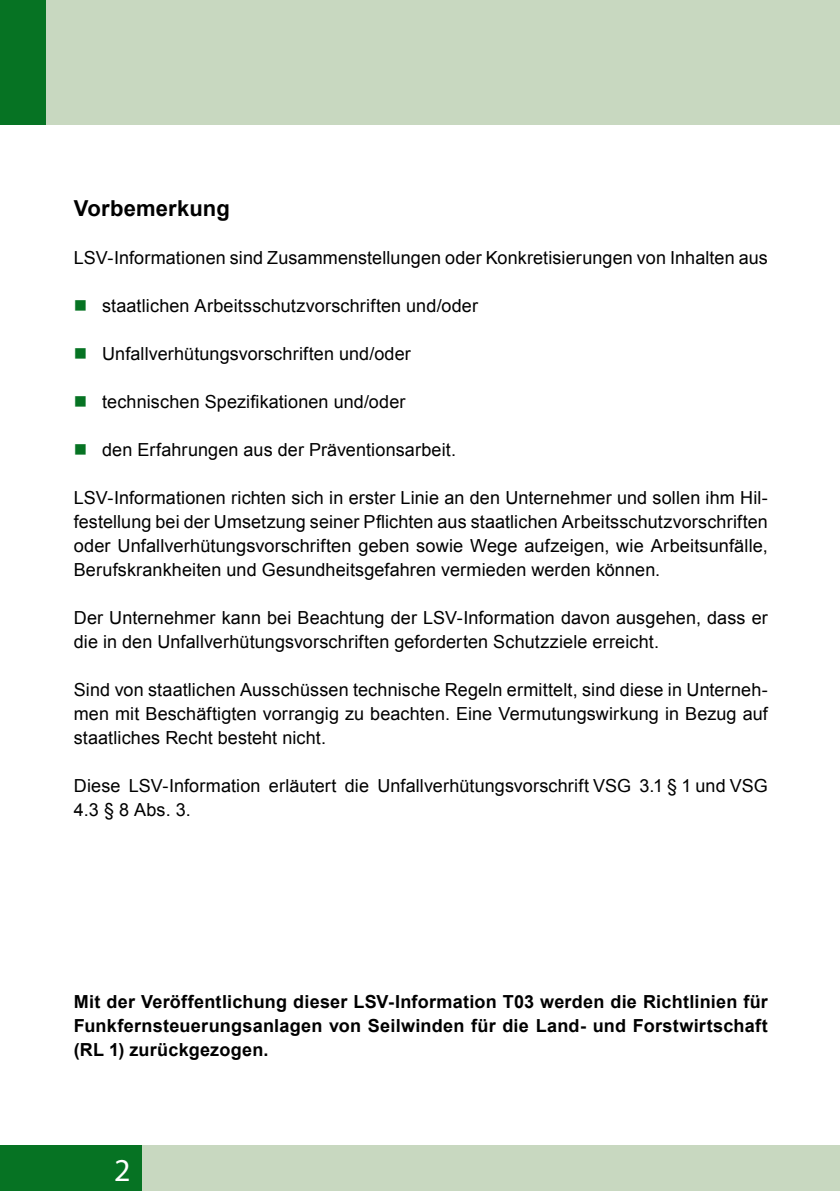
<style>
.page{position:relative;width:840px;height:1191px;background:#fff}
.page>*{position:absolute;margin:0;border:0;box-sizing:border-box;transform-origin:0 0}
.t1{font:32px "Myriad Pro";color:#fff}
.t2{font:700 22px "Arial";letter-spacing:.005em;color:#000}
.t3{font:18px/24px "Arial";letter-spacing:.005em;color:#000;text-align:justify}
.t4{font:700 18px/24px "Arial";letter-spacing:.015em;color:#000;text-align:justify}
</style>
<div class="page">
<div style="left:45px;top:0;width:794px;height:125px;background:#c8d8c0"></div>
<div style="left:142px;top:1145px;width:697px;height:46px;background:#c8d8c0"></div>
<div style="left:0;top:0;width:45px;height:125px;background:#067323"></div>
<hr style="left:839px;top:0;width:1px;height:125px;background:#c8d8c0">
<div style="left:0;top:1145px;width:142px;height:46px;background:#067323"></div>
<p class="t2" style="left:74px;top:194px;width:157px">Vorbemerkung</p>
<p class="t3" style="left:74px;top:246px;width:695px">LSV-Informationen sind Zusammenstellungen oder Konkretisierungen von Inhalten aus</p>
<p class="t3" style="left:102px;top:294px;width:377px">staatlichen Arbeitsschutzvorschriften und/oder</p>
<p class="t3" style="left:102px;top:342px;width:310px">Unfallverhütungsvorschriften und/oder</p>
<p class="t3" style="left:102px;top:390px;width:304px">technischen Spezifikationen und/oder</p>
<p class="t3" style="left:102px;top:438px;width:355px">den Erfahrungen aus der Präventionsarbeit.</p>
<p class="t3" style="left:74px;top:486px;width:695px">LSV-Informationen richten sich in erster Linie an den Unternehmer und sollen ihm Hil&shy;festellung bei der Umsetzung seiner Pflichten aus staatlichen Arbeitsschutzvorschriften oder Unfallverhütungsvorschriften geben sowie Wege aufzeigen, wie Arbeitsunfälle, Berufskrankheiten und Gesundheitsgefahren vermieden werden können.</p>
<p class="t3" style="left:74px;top:606px;width:695px">Der Unternehmer kann bei Beachtung der LSV-Information davon ausgehen, dass er die in den Unfallverhütungsvorschriften geforderten Schutzziele erreicht.</p>
<p class="t3" style="left:74px;top:678px;width:695px">Sind von staatlichen Ausschüssen technische Regeln ermittelt, sind diese in Unterneh&shy;men mit Beschäftigten vorrangig zu beachten. Eine Vermutungswirkung in Bezug auf staatliches Recht besteht nicht.</p>
<p class="t3" style="left:74px;top:774px;width:695px">Diese LSV-Information erläutert die Unfallverhütungsvorschrift VSG 3.1 § 1 und VSG<br>4.3 § 8 Abs. 3.</p>
<p class="t4" style="left:74px;top:990px;width:695px">Mit der Veröffentlichung dieser LSV-Information T03 werden die Richtlinien für Funkfernsteuerungsanlagen von Seilwinden für die Land- und Forstwirtschaft (RL 1) zurückgezogen.</p>
<h1 class="t1" style="left:114px;top:1150px;width:18px">2</h1>
</div>
